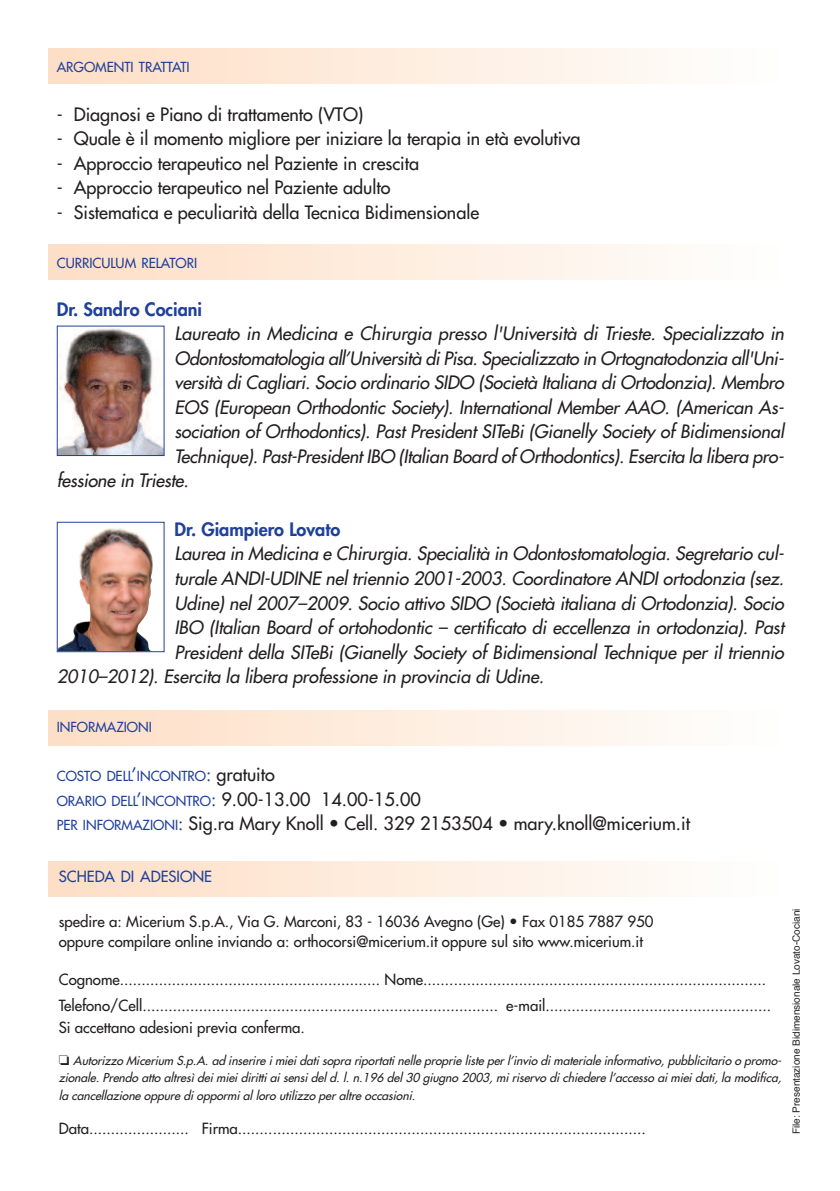
<style>
.page{position:relative;width:840px;height:1191px;background:#fff}
.page>*{position:absolute;margin:0;border:0;box-sizing:border-box;transform-origin:0 0}
.t1{font:italic 18px "Futura";letter-spacing:-.01em;color:#231f20}
.t2{font:18px/24.6px "Futura";color:#231f20}
.t3{font:800 18px "Futura";color:#20419a}
.t4{font:15px/20.4px "Futura";color:#231f20}
.t5{font:15px "Futura";color:#20419a}
.t6{font:13.6px "Futura";color:#20419a}
.t7{font:italic 12px/17.8px "Futura";color:#231f20;text-align:justify}
.t8{font:10px "Helvetica";color:#231f20}
.s1{font-size:18px}
.s2{font-size:18px;color:#231f20}
.s3{font-size:13.6px;color:#20419a}
.s4{color:#20419a}
</style>
<div class="page">
<img style="left:59px;top:328px;width:103px;height:126px">
<div style="left:57px;top:325px;width:107px;height:131px;border:1px solid #20419a"></div>
<img style="left:59px;top:528px;width:94px;height:122px">
<div style="left:57px;top:522px;width:107px;height:130px;border:1px solid #20419a"></div>
<p class="t6" style="left:57px;top:60px;width:134px">ARGOMENTI TRATTATI</p>
<p class="t2" style="left:57px;top:103px;width:308px">- Diagnosi e Piano di trattamento (VTO)</p>
<p class="t2" style="left:57px;top:128px;width:525px">- Quale è il momento migliore per iniziare la terapia in età evolutiva</p>
<p class="t2" style="left:57px;top:152px;width:364px">- Approccio terapeutico nel Paziente in crescita</p>
<p class="t2" style="left:57px;top:177px;width:335px">- Approccio terapeutico nel Paziente adulto</p>
<p class="t2" style="left:57px;top:201px;width:423px">- Sistematica e peculiarità della Tecnica Bidimensionale</p>
<p class="t6" style="left:57px;top:256px;width:142px">CURRICULUM RELATORI</p>
<p class="t3" style="left:57px;top:300px;width:147px">Dr. Sandro Cociani</p>
<p class="t1" style="left:174px;top:324px;width:610px">Laureato in Medicina e Chirurgia presso l'Università di Trieste. Specializzato in</p>
<p class="t1" style="left:174px;top:349px;width:609px">Odontostomatologia all’Università di Pisa. Specializzato in Ortognatodonzia all'Uni-</p>
<p class="t1" style="left:174px;top:373px;width:610px">versità di Cagliari. Socio ordinario SIDO (Società Italiana di Ortodonzia). Membro</p>
<p class="t1" style="left:174px;top:398px;width:609px">EOS (European Orthodontic Society). International Member AAO. (American As-</p>
<p class="t1" style="left:174px;top:422px;width:610px">sociation of Orthodontics). Past President SITeBi (Gianelly Society of Bidimensional</p>
<p class="t1" style="left:174px;top:447px;width:609px">Technique). Past-President IBO (Italian Board of Orthodontics). Esercita la libera pro-</p>
<p class="t1" style="left:57px;top:472px;width:133px">fessione in Trieste.</p>
<p class="t3" style="left:174px;top:521px;width:167px">Dr. Giampiero Lovato</p>
<p class="t1" style="left:174px;top:545px;width:609px">Laurea in Medicina e Chirurgia. Specialità in Odontostomatologia. Segretario cul-</p>
<p class="t1" style="left:174px;top:569px;width:610px">turale ANDI-UDINE nel triennio 2001-2003. Coordinatore ANDI ortodonzia (sez.</p>
<p class="t1" style="left:174px;top:594px;width:610px">Udine) nel 2007–2009. Socio attivo SIDO (Società italiana di Ortodonzia). Socio</p>
<p class="t1" style="left:174px;top:618px;width:610px">IBO (Italian Board of ortohodontic – certificato di eccellenza in ortodonzia). Past</p>
<p class="t1" style="left:174px;top:643px;width:610px">President della SITeBi (Gianelly Society of Bidimensional Technique per il triennio</p>
<p class="t1" style="left:57px;top:667px;width:488px">2010–2012). Esercita la libera professione in provincia di Udine.</p>
<p class="t6" style="left:57px;top:720px;width:97px">INFORMAZIONI</p>
<p class="t6" style="left:57px;top:769px;width:219px">COSTO DELL<span class="s1">’</span>INCONTRO<span class="s1">:</span> <span class="s2">gratuito</span></p>
<p class="t2" style="left:57px;top:788px;width:634px"><span class="s3">ORARIO DELL</span><span class="s4">’</span><span class="s3">INCONTRO</span><span class="s4">:</span> 9.00-13.00 14.00-15.00<br><span class="s3">PER INFORMAZIONI</span><span class="s4">:</span> Sig.ra Mary Knoll • Cell. 329 2153504 • mary.knoll@micerium.it</p>
<p class="t5" style="left:59px;top:869px;width:155px">SCHEDA DI ADESIONE</p>
<p class="t4" style="left:59px;top:912px;width:596px">spedire a: Micerium S.p.A., Via G. Marconi, 83 - 16036 Avegno (Ge) • Fax 0185 7887 950 oppure compilare online inviando a: orthocorsi@micerium.it oppure sul sito www.micerium.it</p>
<p class="t4" style="left:59px;top:967px;width:713px;line-height:26px">Cognome............................................................ Nome...............................................................................<br>Telefono/Cell.................................................................................. e-mail....................................................</p>
<p class="t4" style="left:59px;top:1018px;width:247px">Si accettano adesioni previa conferma.</p>
<p class="t7" style="left:59px;top:1052px;width:726px">❏ Autorizzo Micerium S.p.A. ad inserire i miei dati sopra riportati nelle proprie liste per l’invio di materiale informativo, pubblicitario o promo&shy;zionale. Prendo atto altresì dei miei diritti ai sensi del d. l. n.196 del 30 giugno 2003, mi riservo di chiedere l’accesso ai miei dati, la modifica, la cancellazione oppure di oppormi al loro utilizzo per altre occasioni.</p>
<p class="t4" style="left:59px;top:1119px;width:588px">Data....................... Firma..............................................................................................</p>
<p class="t8" style="left:791px;top:1134px;width:227px;rotate:-90deg">File: Presentazione Bidimensionale Lovato-Cociani</p>
</div>
